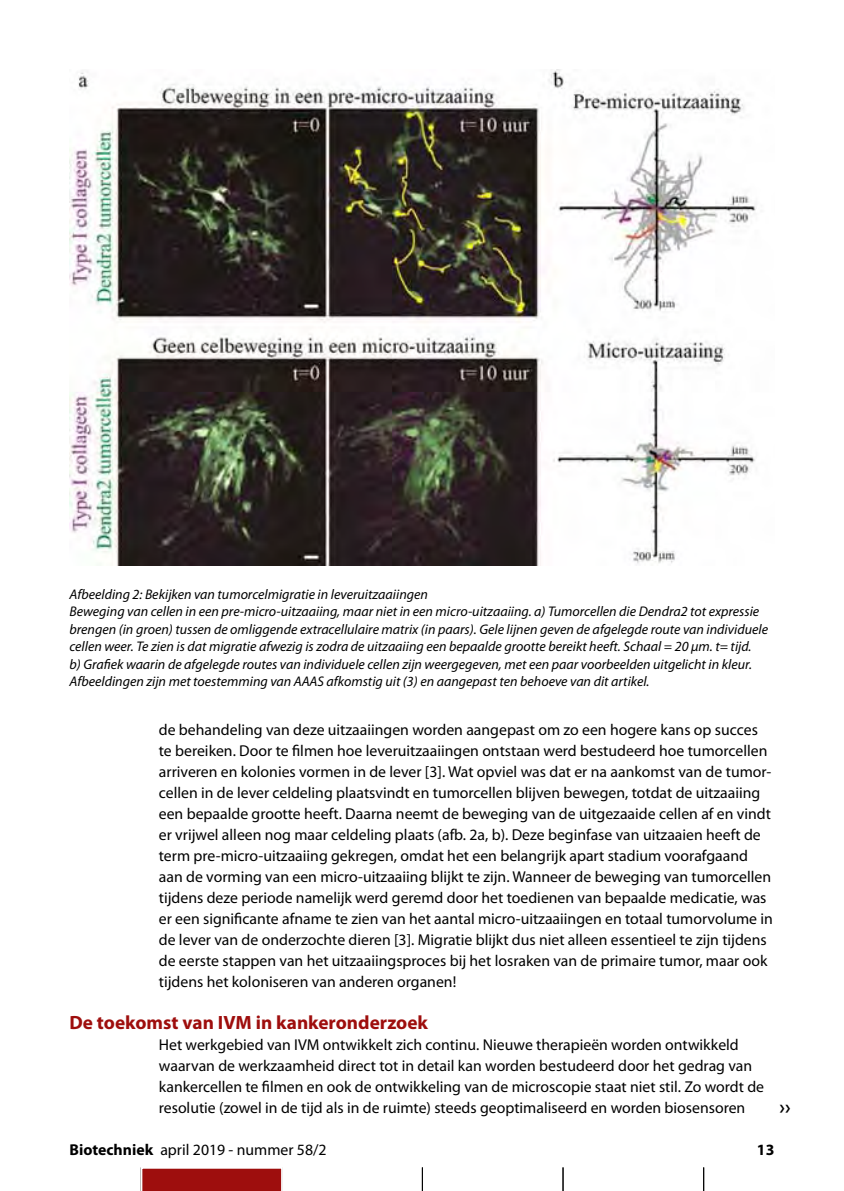
<style>
.page{position:relative;width:844px;height:1191px;background:#fff}
.page>*{position:absolute;margin:0;border:0;box-sizing:border-box;transform-origin:0 0}
.t1{font:600 21px "Myriad Pro";color:#000}
.t2{font:700 19.25px "Myriad Pro";color:#9e0e0d}
.t3{font:15.75px/21px "Myriad Pro";color:#000}
.t4{font:700 15.75px "Myriad Pro";color:#000}
.t5{font:italic 14px/17.5px "Myriad Pro";color:#000}
.s1{font-weight:700}
</style>
<div class="page">
<svg style="left:422px;top:1167px;width:1px;height:24px"></svg>
<svg style="left:562px;top:1167px;width:1px;height:24px"></svg>
<svg style="left:703px;top:1167px;width:1px;height:24px"></svg>
<div style="left:142px;top:1168px;width:141px;height:23px;background:#9e0e0d"></div>
<img style="left:69px;top:69px;width:687px;height:496px">
<p class="t5" style="left:69px;top:585px;width:699px">Afbeelding 2: Bekijken van tumorcelmigratie in leveruitzaaiingen<br>Beweging van cellen in een pre-micro-uitzaaiing, maar niet in een micro-uitzaaiing. a) Tumorcellen die Dendra2 tot expressie brengen (in groen) tussen de omliggende extracellulaire matrix (in paars). Gele lijnen geven de afgelegde route van individuele cellen weer. Te zien is dat migratie afwezig is zodra de uitzaaiing een bepaalde grootte bereikt heeft. Schaal = 20 µm. t= tijd.<br>b) Grafiek waarin de afgelegde routes van individuele cellen zijn weergegeven, met een paar voorbeelden uitgelicht in kleur.<br>Afbeeldingen zijn met toestemming van AAAS afkomstig uit (3) en aangepast ten behoeve van dit artikel.</p>
<p class="t3" style="left:159px;top:719px;width:615px">de behandeling van deze uitzaaiingen worden aangepast om zo een hogere kans op succes te bereiken. Door te filmen hoe leveruitzaaiingen ontstaan werd bestudeerd hoe tumorcellen arriveren en kolonies vormen in de lever [3]. Wat opviel was dat er na aankomst van de tumor&shy;cellen in de lever celdeling plaatsvindt en tumorcellen blijven bewegen, totdat de uitzaaiing een bepaalde grootte heeft. Daarna neemt de beweging van de uitgezaaide cellen af en vindt er vrijwel alleen nog maar celdeling plaats (afb. 2a, b). Deze beginfase van uitzaaien heeft de term pre-micro-uitzaaiing gekregen, omdat het een belangrijk apart stadium voorafgaand aan de vorming van een micro-uitzaaiing blijkt te zijn. Wanneer de beweging van tumorcellen tijdens deze periode namelijk werd geremd door het toedienen van bepaalde medicatie, was er een significante afname te zien van het aantal micro-uitzaaiingen en totaal tumorvolume in de lever van de onderzochte dieren [3]. Migratie blijkt dus niet alleen essentieel te zijn tijdens de eerste stappen van het uitzaaiingsproces bij het losraken van de primaire tumor, maar ook tijdens het koloniseren van anderen organen!</p>
<p class="t2" style="left:69px;top:1010px;width:360px">De toekomst van IVM in kankeronderzoek</p>
<p class="t3" style="left:159px;top:1034px;width:606px">Het werkgebied van IVM ontwikkelt zich continu. Nieuwe therapieën worden ontwikkeld waarvan de werkzaamheid direct tot in detail kan worden bestudeerd door het gedrag van kankercellen te filmen en ook de ontwikkeling van de microscopie staat niet stil. Zo wordt de resolutie (zowel in de tijd als in de ruimte) steeds geoptimaliseerd en worden biosensoren</p>
<h1 class="t1" style="left:779px;top:1093px;width:13px">››</h1>
<p class="t3" style="left:69px;top:1138px;width:258px"><span class="s1">Biotechniek</span> april 2019 - nummer 58/2</p>
<p class="t4" style="left:756px;top:1139px;width:19px">13</p>
</div>
